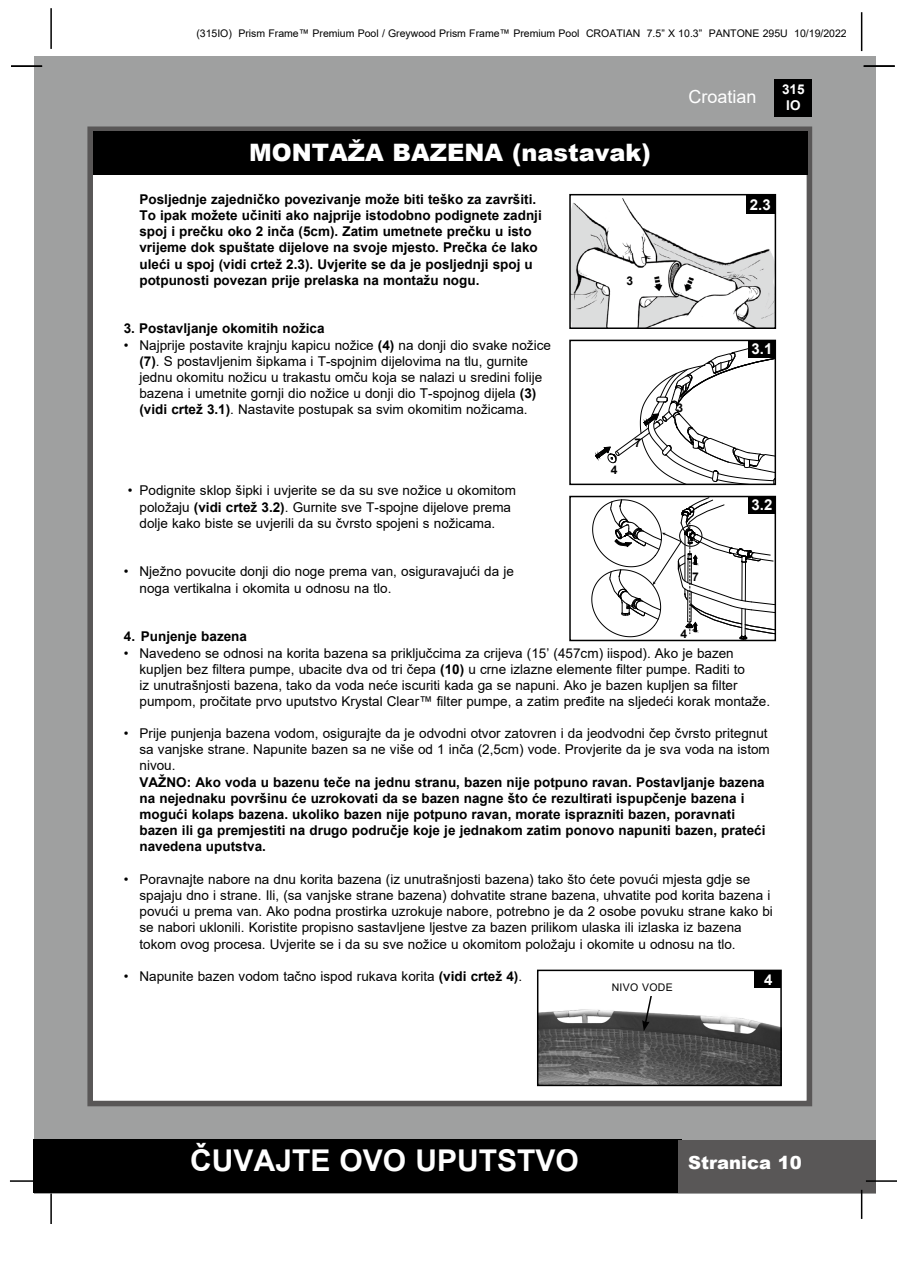
<style>
.page{position:relative;width:897px;height:1264px;background:#fff}
.page>*{position:absolute;margin:0;border:0;box-sizing:border-box;transform-origin:0 0}
.t1{font:700 30px "Arial";color:#fff}
.t2{font:900 24px "Arial";color:#fff}
.t3{font:900 18px "Arial";color:#fff}
.t4{font:18px "Arial";color:#fff}
.t5{font:700 15px "Arial";color:#fff}
.t6{font:13.5px/16.2px "Arial";color:#000}
.t7{font:700 13.5px/16.2px "Arial";color:#000}
.t8{font:700 13.5px/16.2px "Arial";color:#fff;text-align:center}
.t9{font:700 12px "Arial";color:#000}
.t10{font:10.5px "Arial";color:#000}
.t11{font:10.5px "Arial";letter-spacing:.035em;color:#000}
.s1{font-weight:700}
</style>
<div class="page">
<div style="left:34px;top:56px;width:841px;height:1137px;background:#9fa0a0"></div>
<div style="left:774px;top:79px;width:38px;height:38px;background:#000"></div>
<hr style="left:50px;top:8px;width:2px;height:41px;background:#000">
<hr style="left:860px;top:12px;width:2px;height:39px;background:#000">
<div style="left:33px;top:1140px;width:648px;height:53px;background:#000"></div>
<div style="left:678px;top:1140px;width:197px;height:53px;background:#595757"></div>
<hr style="left:865px;top:1180px;width:31px;height:1px;background:#000">
<hr style="left:860px;top:1189px;width:2px;height:30px;background:#000">
<hr style="left:50px;top:1193px;width:2px;height:31px;background:#000">
<hr style="left:10px;top:1180px;width:31px;height:1px;background:#000">
<div style="left:87px;top:126px;width:725px;height:980px;background:#fff;border:6px solid #595757"></div>
<div style="left:93px;top:131px;width:714px;height:44px;background:#000"></div>
<hr style="left:863px;top:65px;width:31px;height:2px;background:#000">
<hr style="left:11px;top:65px;width:31px;height:2px;background:#000">
<img style="left:540px;top:1009px;width:238px;height:74px">
<div style="left:537px;top:969px;width:244px;height:117px;border:2px solid #000"></div>
<div style="left:753px;top:971px;width:27px;height:17px;background:#000"></div>
<svg style="left:642px;top:996px;width:11px;height:35px"></svg>
<svg style="left:591px;top:499px;width:182px;height:139px"></svg>
<div style="left:569px;top:496px;width:207px;height:145px;border:2px solid #000"></div>
<div style="left:748px;top:496px;width:27px;height:17px;background:#000"></div>
<svg style="left:595px;top:348px;width:178px;height:134px"></svg>
<div style="left:569px;top:340px;width:207px;height:145px;border:2px solid #000"></div>
<div style="left:748px;top:340px;width:27px;height:17px;background:#000"></div>
<img style="left:572px;top:198px;width:201px;height:128px">
<div style="left:569px;top:194px;width:207px;height:135px;border:2px solid #000"></div>
<div style="left:746px;top:195px;width:29px;height:19px;background:#000"></div>
<p class="t10" style="left:196px;top:26px;width:652px">(315IO) Prism Frame™ Premium Pool / Greywood Prism Frame™ Premium Pool CROATIAN 7.5” X 10.3” PANTONE 295U 10/19/2022</p>
<h3 class="t4" style="left:688px;top:84px;width:70px">Croatian</h3>
<p class="t8" style="left:782px;top:81px;width:24px">315<br>IO</p>
<h2 class="t2" style="left:249px;top:135px;width:403px">MONTAŽA BAZENA (nastavak)</h2>
<p class="t7" style="left:139px;top:191px;width:404px">Posljednje zajedničko povezivanje može biti teško za završiti.<br>To ipak možete učiniti ako najprije istodobno podignete zadnji spoj i prečku oko 2 inča (5cm). Zatim umetnete prečku u isto vrijeme dok spuštate dijelove na svoje mjesto. Prečka će lako uleći u spoj (vidi crtež 2.3). Uvjerite se da je posljednji spoj u potpunosti povezan prije prelaska na montažu nogu.</p>
<p class="t7" style="left:124px;top:321px;width:202px">3. Postavljanje okomitih nožica</p>
<p class="t6" style="left:124px;top:337px;width:428px;text-align:center">• Najprije postavite krajnju kapicu nožice <span class="s1">(4)</span> na donji dio svake nožice <span class="s1">(7)</span>. S postavljenim šipkama i T-spojnim dijelovima na tlu, gurnite<br>jednu okomitu nožicu u trakastu omču koja se nalazi u sredini folije bazena i umetnite gornji dio nožice u donji dio T-spojnog dijela <span class="s1">(3) (vidi crtež 3.1)</span>. Nastavite postupak sa svim okomitim nožicama.</p>
<p class="t9" style="left:626px;top:273px;width:8px">3</p>
<p class="t9" style="left:610px;top:461px;width:8px">4</p>
<p class="t9" style="left:634px;top:434px;width:8px">7</p>
<p class="t9" style="left:676px;top:399px;width:8px">3</p>
<p class="t5" style="left:749px;top:194px;width:22px">2.3</p>
<p class="t5" style="left:751px;top:338px;width:22px">3.1</p>
<p class="t6" style="left:139px;top:482px;width:378px;text-indent:-12px">• Podignite sklop šipki i uvjerite se da su sve nožice u okomitom položaju <span class="s1">(vidi crtež 3.2)</span>. Gurnite sve T-spojne dijelove prema dolje kako biste se uvjerili da su čvrsto spojeni s nožicama.</p>
<p class="t6" style="left:139px;top:563px;width:376px;text-indent:-16px">• Nježno povucite donji dio noge prema van, osiguravajući da je noga vertikalna i okomita u odnosu na tlo.</p>
<p class="t7" style="left:124px;top:628px;width:125px">4. Punjenje bazena</p>
<p class="t6" style="left:139px;top:644px;width:632px;text-indent:-16px">• Navedeno se odnosi na korita bazena sa priključcima za crijeva (15’ (457cm) iispod). Ako je bazen kupljen bez filtera pumpe, ubacite dva od tri čepa <span class="s1">(10)</span> u crne izlazne elemente filter pumpe. Raditi to<br>iz unutrašnjosti bazena, tako da voda neće iscuriti kada ga se napuni. Ako je bazen kupljen sa filter pumpom, pročitate prvo uputstvo Krystal Clear™ filter pumpe, a zatim pređite na sljedeći korak montaže.</p>
<p class="t6" style="left:139px;top:725px;width:631px;text-indent:-16px">• Prije punjenja bazena vodom, osigurajte da je odvodni otvor zatovren i da jeodvodni čep čvrsto pritegnut sa vanjske strane. Napunite bazen sa ne više od 1 inča (2,5cm) vode. Provjerite da je sva voda na istom nivou.</p>
<p class="t7" style="left:139px;top:774px;width:627px">VAŽNO: Ako voda u bazenu teče na jednu stranu, bazen nije potpuno ravan. Postavljanje bazena na nejednaku površinu će uzrokovati da se bazen nagne što će rezultirati ispupčenje bazena i mogući kolaps bazena. ukoliko bazen nije potpuno ravan, morate isprazniti bazen, poravnati bazen ili ga premjestiti na drugo područje koje je jednakom zatim ponovo napuniti bazen, prateći navedena uputstva.</p>
<p class="t6" style="left:139px;top:871px;width:635px;text-indent:-16px">• Poravnajte nabore na dnu korita bazena (iz unutrašnjosti bazena) tako što ćete povući mjesta gdje se spajaju dno i strane. Ili, (sa vanjske strane bazena) dohvatite strane bazena, uhvatite pod korita bazena i povući u prema van. Ako podna prostirka uzrokuje nabore, potrebno je da 2 osobe povuku strane kako bi se nabori uklonili. Koristite propisno sastavljene ljestve za bazen prilikom ulaska ili izlaska iz bazena tokom ovog procesa. Uvjerite se i da su sve nožice u okomitom položaju i okomite u odnosu na tlo.</p>
<p class="t6" style="left:124px;top:968px;width:400px">• Napunite bazen vodom tačno ispod rukava korita <span class="s1">(vidi crtež 4)</span>.</p>
<p class="t5" style="left:764px;top:968px;width:10px">4</p>
<p class="t11" style="left:611px;top:980px;width:63px">NIVO VODE</p>
<p class="t5" style="left:751px;top:494px;width:22px">3.2</p>
<p class="t9" style="left:692px;top:568px;width:8px">7</p>
<p class="t9" style="left:680px;top:625px;width:8px">4</p>
<h1 class="t1" style="left:190px;top:1139px;width:390px">ČUVAJTE OVO UPUTSTVO</h1>
<h3 class="t3" style="left:688px;top:1149px;width:115px">Stranica 10</h3>
</div>
